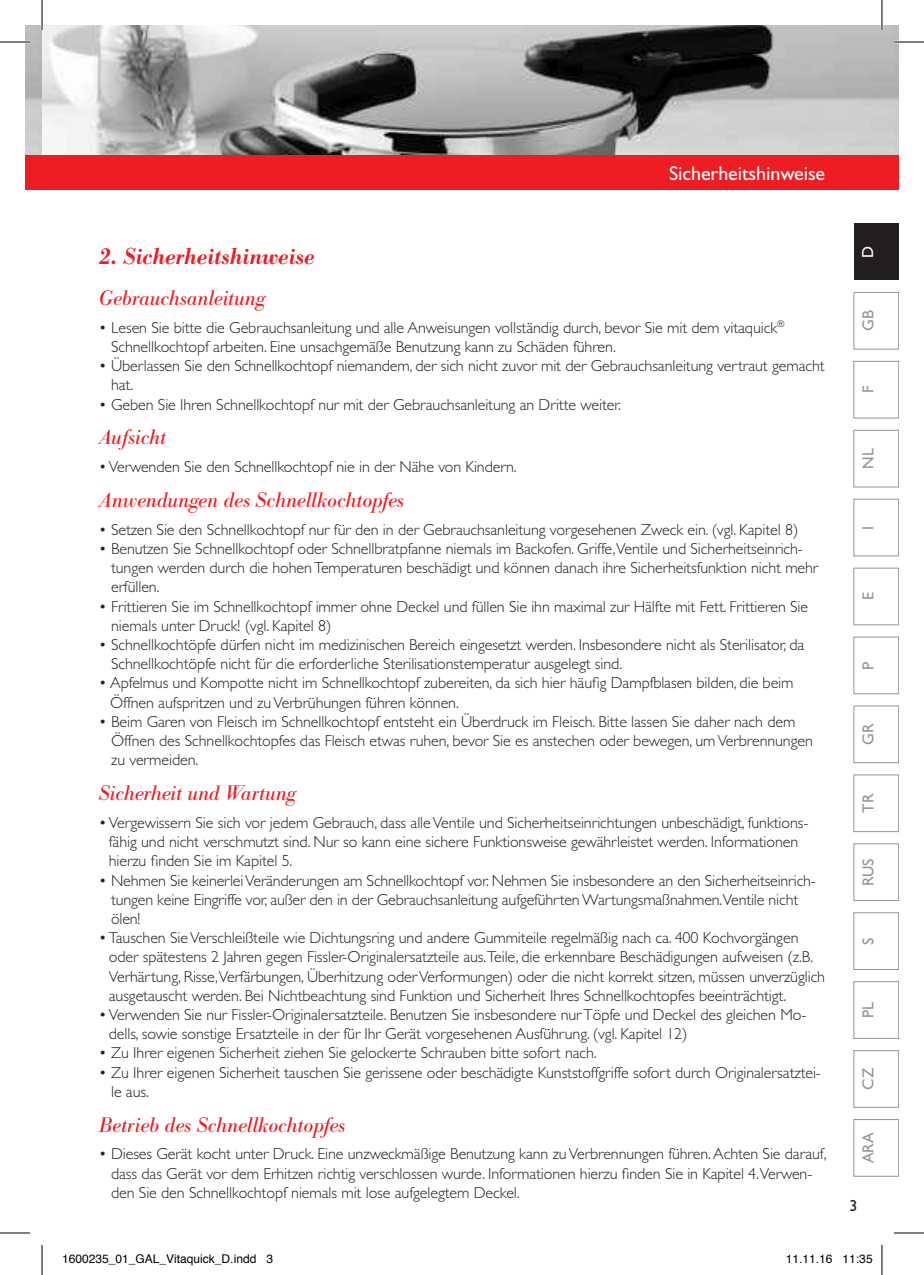
<style>
.page{position:relative;width:924px;height:1275px;background:#fff}
.page>*{position:absolute;margin:0;border:0;box-sizing:border-box;transform-origin:0 0}
.t1{font:italic 600 24px "Bodoni Antiqua T";color:#ee1d23}
.t2{font:italic 22px "Bodoni Antiqua T";letter-spacing:-.005em;color:#ee1d23}
.t3{font:20px "Gill Sans";letter-spacing:-.005em;color:#fff}
.t4{font:300 16px/19.2px "Gill Sans";letter-spacing:-.005em;color:#231f20}
.t5{font:16px "Gill Sans";color:#939598}
.t6{font:16px "Gill Sans";color:#fff}
.t7{font:16px "Gill Sans";color:#231f20}
.t8{font:12px "Helvetica";color:#000}
</style>
<div class="page">
<img style="left:25px;top:25px;width:873px;height:130px">
<div style="left:853px;top:223px;width:45px;height:57px;background:#231f20"></div>
<div style="left:853px;top:292px;width:45px;height:57px;border:1px solid #939598"></div>
<div style="left:853px;top:361px;width:45px;height:57px;border:1px solid #939598"></div>
<div style="left:853px;top:430px;width:45px;height:57px;border:1px solid #939598"></div>
<div style="left:853px;top:499px;width:45px;height:57px;border:1px solid #939598"></div>
<div style="left:853px;top:568px;width:45px;height:57px;border:1px solid #939598"></div>
<div style="left:853px;top:637px;width:45px;height:57px;border:1px solid #939598"></div>
<div style="left:853px;top:705px;width:45px;height:58px;border:1px solid #939598"></div>
<div style="left:853px;top:774px;width:45px;height:58px;border:1px solid #939598"></div>
<div style="left:853px;top:843px;width:45px;height:58px;border:1px solid #939598"></div>
<div style="left:853px;top:912px;width:45px;height:57px;border:1px solid #939598"></div>
<div style="left:853px;top:981px;width:45px;height:57px;border:1px solid #939598"></div>
<div style="left:853px;top:1050px;width:45px;height:57px;border:1px solid #939598"></div>
<div style="left:853px;top:1119px;width:45px;height:57px;border:1px solid #939598"></div>
<div style="left:25px;top:155px;width:17px;height:34px;background:#ee1d23"></div>
<div style="left:42px;top:155px;width:856px;height:34px;background:#ee1d23"></div>
<hr style="left:0;top:41px;width:30px;height:2px;background:#fff">
<hr style="left:893px;top:41px;width:30px;height:2px;background:#fff">
<hr style="left:41px;top:0;width:2px;height:30px;background:#fff">
<hr style="left:880px;top:0;width:2px;height:30px;background:#fff">
<hr style="left:0;top:42px;width:30px;height:1px;background:#000">
<hr style="left:893px;top:42px;width:30px;height:1px;background:#000">
<hr style="left:0;top:1232px;width:30px;height:1px;background:#000">
<hr style="left:893px;top:1232px;width:30px;height:1px;background:#000">
<hr style="left:42px;top:0;width:1px;height:30px;background:#000">
<hr style="left:42px;top:1245px;width:1px;height:30px;background:#000">
<hr style="left:881px;top:0;width:1px;height:30px;background:#000">
<hr style="left:881px;top:1245px;width:1px;height:30px;background:#000">
<p class="t3" style="left:668px;top:162px;width:157px">Sicherheitshinweise</p>
<h1 class="t1" style="left:99px;top:242px;width:217px">2. Sicherheitshinweise</h1>
<h2 class="t2" style="left:99px;top:285px;width:168px">Gebrauchsanleitung</h2>
<p class="t4" style="left:111px;top:318px;width:674px;text-indent:-12px">• Lesen Sie bitte die Gebrauchsanleitung und alle Anweisungen vollständig durch, bevor Sie mit dem vitaquick<sup>®<br></sup>Schnellkochtopf arbeiten. Eine unsachgemäße Benutzung kann zu Schäden führen.</p>
<p class="t4" style="left:111px;top:356px;width:714px;text-indent:-12px">• Überlassen Sie den Schnellkochtopf niemandem, der sich nicht zuvor mit der Gebrauchsanleitung vertraut gemacht hat.</p>
<p class="t4" style="left:99px;top:394px;width:523px">• Geben Sie Ihren Schnellkochtopf nur mit der Gebrauchsanleitung an Dritte weiter.</p>
<h2 class="t2" style="left:99px;top:424px;width:69px">Aufsicht</h2>
<p class="t4" style="left:99px;top:457px;width:419px">• Verwenden Sie den Schnellkochtopf nie in der Nähe von Kindern.</p>
<h2 class="t2" style="left:99px;top:487px;width:307px">Anwendungen des Schnellkochtopfes</h2>
<p class="t4" style="left:99px;top:520px;width:700px">• Setzen Sie den Schnellkochtopf nur für den in der Gebrauchsanleitung vorgesehenen Zweck ein. (vgl. Kapitel 8)</p>
<p class="t4" style="left:111px;top:539px;width:708px;text-indent:-12px">• Benutzen Sie Schnellkochtopf oder Schnellbratpfanne niemals im Backofen. Griffe,Ventile und Sicherheitseinrich&shy;tungen werden durch die hohen Temperaturen beschädigt und können danach ihre Sicherheitsfunktion nicht mehr erfüllen.</p>
<p class="t4" style="left:111px;top:596px;width:698px;text-indent:-12px">• Frittieren Sie im Schnellkochtopf immer ohne Deckel und füllen Sie ihn maximal zur Hälfte mit Fett. Frittieren Sie niemals unter Druck! (vgl. Kapitel 8)</p>
<p class="t4" style="left:111px;top:635px;width:694px;text-indent:-12px">• Schnellkochtöpfe dürfen nicht im medizinischen Bereich eingesetzt werden. Insbesondere nicht als Sterilisator, da<br>Schnellkochtöpfe nicht für die erforderliche Sterilisationstemperatur ausgelegt sind.</p>
<p class="t4" style="left:110px;top:673px;width:684px;text-indent:-11px">• Apfelmus und Kompotte nicht im Schnellkochtopf zubereiten, da sich hier häufig Dampfblasen bilden, die beim<br>Öffnen aufspritzen und zu Verbrühungen führen können.</p>
<p class="t4" style="left:111px;top:712px;width:703px;text-indent:-12px">• Beim Garen von Fleisch im Schnellkochtopf entsteht ein Überdruck im Fleisch. Bitte lassen Sie daher nach dem<br>Öffnen des Schnellkochtopfes das Fleisch etwas ruhen, bevor Sie es anstechen oder bewegen, um Verbrennungen zu vermeiden.</p>
<h2 class="t2" style="left:99px;top:780px;width:199px">Sicherheit und Wartung</h2>
<p class="t4" style="left:109px;top:813px;width:700px;text-indent:-10px">• Vergewissern Sie sich vor jedem Gebrauch, dass alle Ventile und Sicherheitseinrichtungen unbeschädigt, funktions&shy;fähig und nicht verschmutzt sind. Nur so kann eine sichere Funktionsweise gewährleistet werden. Informationen hierzu finden Sie im Kapitel 5.</p>
<p class="t4" style="left:111px;top:870px;width:706px;text-indent:-12px">• Nehmen Sie keinerlei Veränderungen am Schnellkochtopf vor. Nehmen Sie insbesondere an den Sicherheitseinrich&shy;tungen keine Eingriffe vor, außer den in der Gebrauchsanleitung aufgeführten Wartungsmaßnahmen.Ventile nicht ölen!</p>
<p class="t4" style="left:109px;top:928px;width:717px;text-indent:-10px">• Tauschen Sie Verschleißteile wie Dichtungsring und andere Gummiteile regelmäßig nach ca. 400 Kochvorgängen oder spätestens 2 Jahren gegen Fissler-Originalersatzteile aus.Teile, die erkennbare Beschädigungen aufweisen (z.B.<br>Verhärtung, Risse,Verfärbungen, Überhitzung oder Verformungen) oder die nicht korrekt sitzen, müssen unverzüglich ausgetauscht werden. Bei Nichtbeachtung sind Funktion und Sicherheit Ihres Schnellkochtopfes beeinträchtigt.</p>
<p class="t4" style="left:109px;top:1005px;width:698px;text-indent:-10px">• Verwenden Sie nur Fissler-Originalersatzteile. Benutzen Sie insbesondere nur Töpfe und Deckel des gleichen Mo&shy;dells, sowie sonstige Ersatzteile in der für Ihr Gerät vorgesehenen Ausführung. (vgl. Kapitel 12)</p>
<p class="t4" style="left:99px;top:1043px;width:499px">• Zu Ihrer eigenen Sicherheit ziehen Sie gelockerte Schrauben bitte sofort nach.</p>
<p class="t4" style="left:111px;top:1062px;width:711px;text-indent:-12px">• Zu Ihrer eigenen Sicherheit tauschen Sie gerissene oder beschädigte Kunststoffgriffe sofort durch Originalersatztei&shy;le aus.</p>
<h2 class="t2" style="left:99px;top:1111px;width:248px">Betrieb des Schnellkochtopfes</h2>
<p class="t4" style="left:111px;top:1144px;width:716px;text-indent:-12px">• Dieses Gerät kocht unter Druck. Eine unzweckmäßige Benutzung kann zu Verbrennungen führen. Achten Sie darauf, dass das Gerät vor dem Erhitzen richtig verschlossen wurde. Informationen hierzu finden Sie in Kapitel 4.Verwen&shy;den Sie den Schnellkochtopf niemals mit lose aufgelegtem Deckel.</p>
<p class="t6" style="left:858px;top:258px;width:14px;rotate:-90deg">D</p>
<p class="t5" style="left:858px;top:331px;width:22px;rotate:-90deg">GB</p>
<p class="t5" style="left:858px;top:393px;width:9px;rotate:-90deg">F</p>
<p class="t5" style="left:858px;top:469px;width:22px;rotate:-90deg">NL</p>
<p class="t5" style="left:858px;top:529px;width:5px;rotate:-90deg">I</p>
<p class="t5" style="left:858px;top:600px;width:9px;rotate:-90deg">E</p>
<p class="t5" style="left:858px;top:669px;width:10px;rotate:-90deg">P</p>
<p class="t5" style="left:858px;top:745px;width:23px;rotate:-90deg">GR</p>
<p class="t5" style="left:858px;top:813px;width:21px;rotate:-90deg">TR</p>
<p class="t5" style="left:858px;top:886px;width:29px;rotate:-90deg">RUS</p>
<p class="t5" style="left:858px;top:944px;width:9px;rotate:-90deg">S</p>
<p class="t5" style="left:858px;top:1018px;width:17px;rotate:-90deg">PL</p>
<p class="t5" style="left:858px;top:1089px;width:23px;rotate:-90deg">CZ</p>
<p class="t5" style="left:858px;top:1163px;width:33px;rotate:-90deg">ARA</p>
<p class="t7" style="left:849px;top:1196px;width:9px">3</p>
<p class="t8" style="left:62px;top:1249px;width:212px">1600235_01_GAL_Vitaquick_D.indd 3</p>
<p class="t8" style="left:785px;top:1249px;width:88px">11.11.16 11:35</p>
</div>
